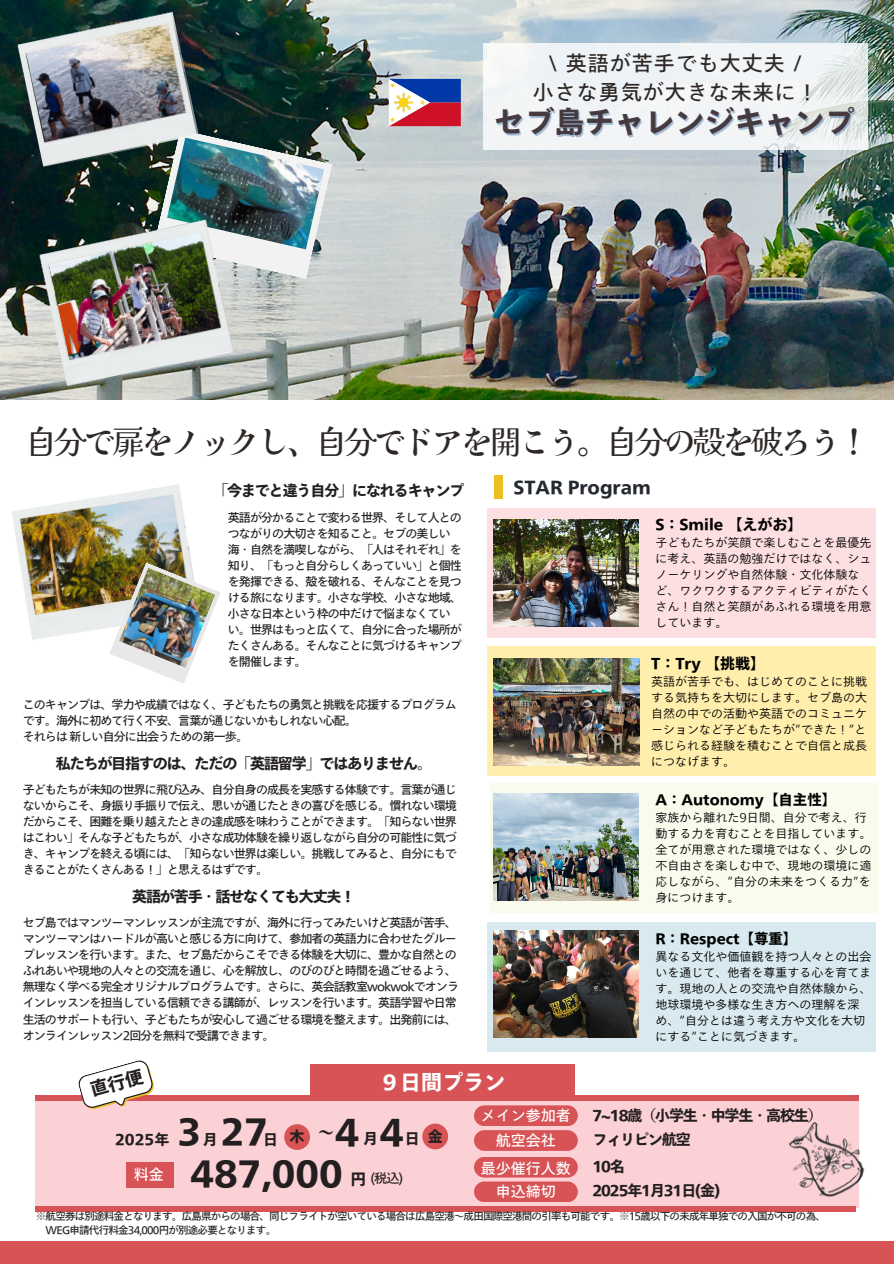
<style>
.page{position:relative;width:894px;height:1264px;background:#fff}
.page>*{position:absolute;margin:0;border:0;box-sizing:border-box;transform-origin:0 0}
.t1{font:800 36.75px "Tazugane Gothic Std N";color:#231f20}
.t2{font:800 36px "Tazugane Gothic Std N";color:#231f20}
.t3{font:33px "Kaisei Tokumin";letter-spacing:-.12em;color:#2e2926}
.t4{font:800 30px "Tazugane Gothic Std N";color:#453a40}
.t5{font:21px "Tazugane Gothic Std N";letter-spacing:.045em;color:#2e2926}
.t6{font:800 21px "Tazugane Gothic Std N";color:#fff}
.t7{font:800 18px "Tazugane Gothic Std N";color:#24282f}
.t8{font:800 15.75px "Tazugane Gothic Std N";color:#231f20}
.t9{font:800 15px "Tazugane Gothic Std N";letter-spacing:-.075em;color:#231f20}
.t10{font:15px "Tazugane Gothic Std N";color:#fff}
.t11{font:800 15px "Tazugane Gothic Std N";color:#000}
.t12{font:800 14.4px "Tazugane Gothic Std N";color:#000}
.t13{font:13.2px "Tazugane Gothic Std N";color:#231f20}
.t14{font:12px/16px "Tazugane Gothic Std N";letter-spacing:-.075em;color:#231f20}
.t15{font:300 12px/16px "Tazugane Gothic Std N";color:#000}
.t16{font:10.5px "Tazugane Gothic Std N";letter-spacing:-.075em;color:#231f20}
</style>
<div class="page">
<div style="left:35px;top:1099px;width:823px;height:109px;background:#fcd1d5"></div>
<img style="left:0;top:0;width:893px;height:400px">
<svg style="left:482px;top:44px;width:385px;height:106px;fill:#f2f4f6"></svg>
<svg style="left:389px;top:79px;width:71px;height:47px"></svg>
<img style="left:154px;top:129px;width:178px;height:150px">
<img style="left:17px;top:12px;width:182px;height:156px">
<div style="left:35px;top:1095px;width:823px;height:5px;background:#d75356"></div>
<div style="left:36px;top:1205px;width:819px;height:6px;background:#d75356"></div>
<div style="left:284px;top:1124px;width:26px;height:25px;background:#d75356;border-radius:50%"></div>
<div style="left:422px;top:1123px;width:26px;height:26px;background:#d75356;border-radius:50%"></div>
<div style="left:310px;top:1064px;width:264px;height:35px;background:#d75356"></div>
<div style="left:126px;top:1162px;width:47px;height:26px;background:#d75356"></div>
<div style="left:474px;top:1105px;width:103px;height:21px;background:#d75356;border-radius:10px"></div>
<div style="left:474px;top:1130px;width:103px;height:20px;background:#d75356;border-radius:10px"></div>
<div style="left:474px;top:1156px;width:103px;height:21px;background:#d75356;border-radius:10px"></div>
<img style="left:12px;top:484px;width:180px;height:156px">
<div style="left:494px;top:475px;width:8px;height:23px;background:#edbf21"></div>
<div style="left:487px;top:646px;width:388px;height:129px;background:#ffeeac"></div>
<img style="left:494px;top:659px;width:145px;height:106px">
<div style="left:490px;top:783px;width:388px;height:129px;background:#f9fced"></div>
<img style="left:494px;top:793px;width:144px;height:107px">
<div style="left:487px;top:508px;width:388px;height:129px;background:#fddfe2"></div>
<img style="left:493px;top:519px;width:144px;height:107px">
<div style="left:487px;top:922px;width:388px;height:129px;background:#d8e9ef"></div>
<img style="left:493px;top:930px;width:145px;height:107px">
<img style="left:109px;top:562px;width:111px;height:122px">
<img style="left:39px;top:219px;width:195px;height:168px">
<img style="left:788px;top:1122px;width:77px;height:76px">
<div style="left:0;top:1240px;width:893px;height:23px;background:#d75356"></div>
<div style="left:474px;top:1181px;width:103px;height:21px;background:#d75356;border-radius:10px"></div>
<svg style="left:76px;top:1060px;width:81px;height:49px"></svg>
<p class="t5" style="left:547px;top:53px;width:257px">\ 英語が苦手でも大丈夫 /</p>
<p class="t5" style="left:532px;top:82px;width:286px">小さな勇気が大きな未来に！</p>
<p class="t4" style="left:494px;top:107px;width:361px">セブ島チャレンジキャンプ</p>
<p class="t3" style="left:25px;top:416px;width:847px">自分で扉をノックし、自分でドアを開こう。自分の殻を破ろう！</p>
<p class="t9" style="left:213px;top:483px;width:252px">「今までと違う自分」になれるキャンプ</p>
<h6 class="t14" style="left:228px;top:510px;width:236px">英語が分かることで変わる世界、そして人とのつながりの大切さを知ること。セブの美しい海・自然を満喫しながら、「人はそれぞれ」を知り、「もっと自分らしくあっていい」と個性を発揮できる、殻を破れる、そんなことを見つける旅になります。小さな学校、小さな地域、小さな日本という枠の中だけで悩まなくていい。世界はもっと広くて、自分に合った場所がたくさんある。そんなことに気づけるキャンプを開催します。</h6>
<h4 class="t14" style="left:23px;top:696px;width:435px">このキャンプは、学力や成績ではなく、子どもたちの勇気と挑戦を応援するプログラムです。海外に初めて行く不安、言葉が通じないかもしれない心配。</h4>
<h1 class="t14" style="left:23px;top:728px;width:227px">それらは新しい自分に出会うための第一歩。</h1>
<h1 class="t9" style="left:56px;top:756px;width:377px">私たちが目指すのは、ただの「英語留学」ではありません。</h1>
<p class="t14" style="left:23px;top:781px;width:435px;text-align:justify">子どもたちが未知の世界に飛び込み、自分自身の成長を実感する体験です。言葉が通じないからこそ、身振り手振りで伝え、思いが通じたときの喜びを感じる。慣れない環境だからこそ、困難を乗り越えたときの達成感を味わうことができます。「知らない世界はこわい」そんな子どもたちが、小さな成功体験を繰り返しながら自分の可能性に気づき、キャンプを終える頃には、「知らない世界は楽しい。挑戦してみると、自分にもできることがたくさんある！」と思えるはずです。</p>
<p class="t9" style="left:132px;top:889px;width:225px">英語が苦手・話せなくても大丈夫！</p>
<p class="t14" style="left:23px;top:914px;width:437px">セブ島ではマンツーマンレッスンが主流ですが、海外に行ってみたいけど英語が苦手、マンツーマンはハードルが高いと感じる方に向けて、参加者の英語力に合わせたグループレッスンを行います。また、セブ島だからこそできる体験を大切に、豊かな自然とのふれあいや現地の人々との交流を通じ、心を解放し、のびのびと時間を過ごせるよう、無理なく学べる完全オリジナルプログラムです。さらに、英会話教室wokwokでオンラインレッスンを担当している信頼できる講師が、レッスンを行います。英語学習や日常生活のサポートも行い、子どもたちが安心して過ごせる環境を整えます。出発前には、オンラインレッスン2回分を無料で受講できます。</p>
<p class="t7" style="left:513px;top:477px;width:139px">STAR Program</p>
<p class="t11" style="left:655px;top:517px;width:148px">S：Smile 【えがお】</p>
<p class="t15" style="left:655px;top:534px;width:218px">子どもたちが笑顔で楽しむことを最優先に考え、英語の勉強だけではなく、シュノーケリングや自然体験・文化体験など、ワクワクするアクティビティがたくさん！自然と笑顔があふれる環境を用意しています。</p>
<p class="t11" style="left:651px;top:656px;width:115px">T：Try 【挑戦】</p>
<p class="t15" style="left:651px;top:673px;width:218px;text-align:justify">英語が苦手でも、はじめてのことに挑戦する気持ちを大切にします。セブ島の大自然の中での活動や英語でのコミュニケーションなど子どもたちが”できた！”と感じられる経験を積むことで自信と成長につなげます。</p>
<h1 class="t12" style="left:655px;top:792px;width:182px">A：Autonomy【自主性】</h1>
<p class="t15" style="left:655px;top:809px;width:218px">家族から離れた9日間、自分で考え、行動する力を育むことを目指しています。全てが用意された環境ではなく、少しの不自由さを楽しむ中で、現地の環境に適応しながら、”自分の未来をつくる力”を身につけます。</p>
<p class="t12" style="left:655px;top:930px;width:143px">R：Respect【尊重】</p>
<p class="t15" style="left:655px;top:948px;width:218px">異なる文化や価値観を持つ人々との出会いを通じて、他者を尊重する心を育てます。現地の人との交流や自然体験から、地球環境や多様な生き方への理解を深め、”自分とは違う考え方や文化を大切にする”ことに気づきます。</p>
<p class="t6" style="left:379px;top:1071px;width:127px">９日間プラン</p>
<p class="t10" style="left:481px;top:1107px;width:91px">メイン参加者</p>
<p class="t9" style="left:592px;top:1107px;width:232px">7~18歳（小学生・中学生・高校生）</p>
<h5 class="t10" style="left:495px;top:1132px;width:61px">航空会社</h5>
<p class="t9" style="left:592px;top:1131px;width:100px">フィリピン航空</p>
<h2 class="t10" style="left:481px;top:1160px;width:91px">最少催行人数</h2>
<p class="t9" style="left:592px;top:1158px;width:34px">10名</p>
<p class="t2" style="left:177px;top:1113px;width:25px">3</p>
<p class="t2" style="left:221px;top:1113px;width:49px">27</p>
<p class="t9" style="left:263px;top:1131px;width:12px">日</p>
<p class="t9" style="left:289px;top:1128px;width:16px">木</p>
<p class="t8" style="left:318px;top:1123px;width:15px">～</p>
<p class="t1" style="left:335px;top:1113px;width:26px">4</p>
<p class="t1" style="left:379px;top:1113px;width:26px">4</p>
<p class="t9" style="left:404px;top:1130px;width:12px">日</p>
<p class="t9" style="left:427px;top:1128px;width:16px">金</p>
<p class="t9" style="left:115px;top:1131px;width:56px">2025年</p>
<p class="t9" style="left:363px;top:1130px;width:13px">月</p>
<p class="t9" style="left:203px;top:1131px;width:13px">月</p>
<p class="t2" style="left:190px;top:1155px;width:154px">487,000</p>
<p class="t10" style="left:134px;top:1166px;width:30px">料金</p>
<p class="t8" style="left:350px;top:1170px;width:17px">円</p>
<p class="t13" style="left:370px;top:1171px;width:34px">(税込)</p>
<p class="t16" style="left:36px;top:1210px;width:791px">※航空券は別途料金となります。広島県からの場合、同じフライトが空いている場合は広島空港～成田国際空港間の引率も可能です。※15歳以下の未成年単独での入国が不可の為、</p>
<p class="t16" style="left:46px;top:1224px;width:232px">WEG申請代行料金34,000円が別途必要となります。</p>
<p class="t10" style="left:495px;top:1184px;width:61px">申込締切</p>
<p class="t9" style="left:592px;top:1183px;width:129px">2025年1月 31日 (金)</p>
</div>
